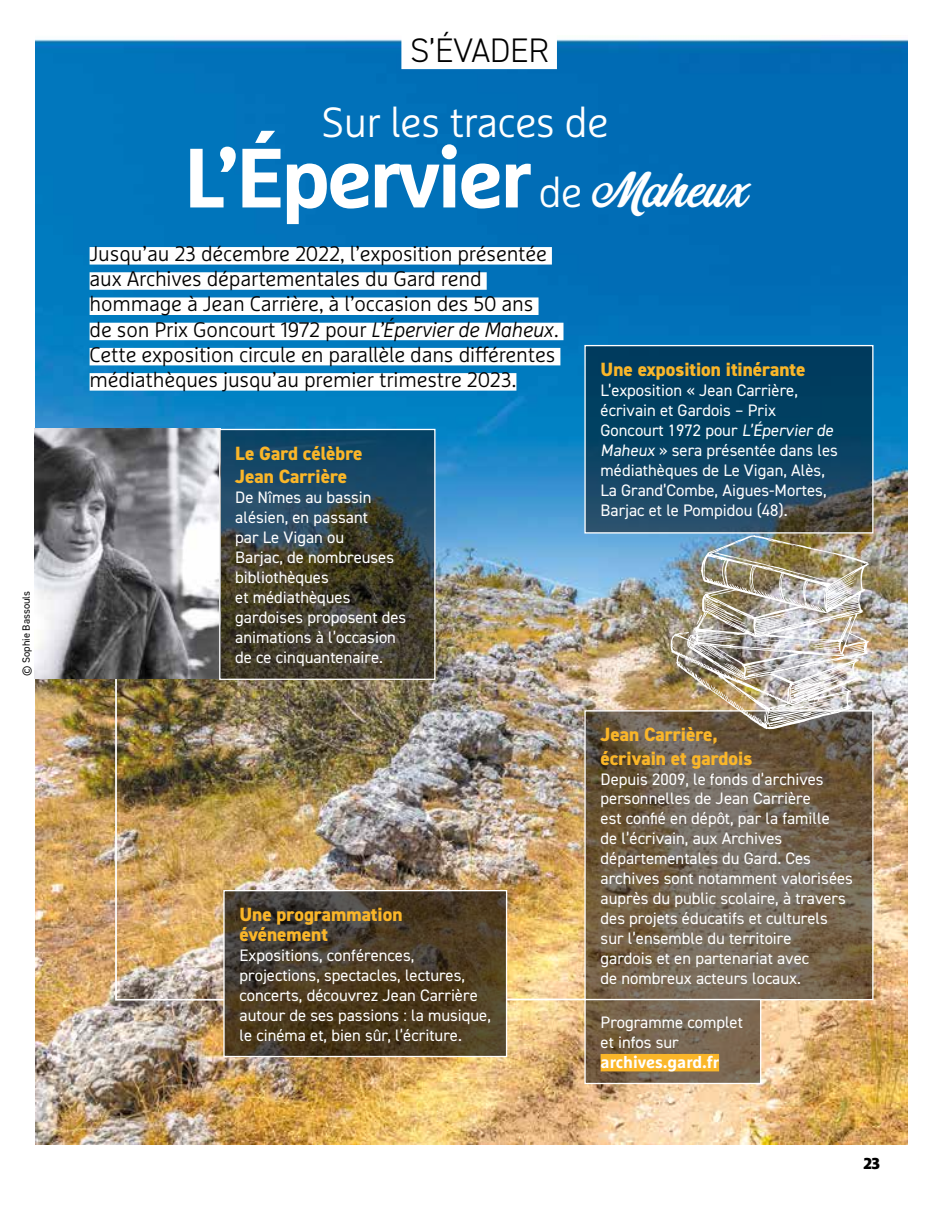
<style>
.page{position:relative;width:943px;height:1216px;background:#fff}
.page>*{position:absolute;margin:0;border:0;box-sizing:border-box;transform-origin:0 0}
.t1{font:700 84px "Marselis Pro";letter-spacing:-.04em;color:#fff}
.t2{font:300 42px "Marselis Pro";letter-spacing:-.02em;color:#fff}
.t3{font:300 34.12px "DIN2014";letter-spacing:-.01em;color:#000}
.t4{font:300 21px/25.2px "Marselis Pro";letter-spacing:-.01em;color:#000}
.t5{font:800 19.25px/23.1px "DIN2014";color:#fab629}
.t6{font:16.62px/19.9px "DIN2014";color:#fff}
.t7{font:700 16.62px "Marselis Pro";color:#fff}
.t8{font:900 15.75px "Marselis Pro";color:#000}
.t9{font:10.5px "DIN2014";color:#000}
.s1{font-weight:300;font-size:42px}
.s2{font-family:"Corner Store JF";font-weight:400;font-size:45.5px}
.s3{font-style:italic}
</style>
<div class="page">
<img style="left:36px;top:39px;width:871px;height:1104px">
<div style="left:401px;top:27px;width:156px;height:42px;background:#fff"></div>
<div style="left:90px;top:247px;width:462px;height:17px;background:#fff"></div>
<div style="left:90px;top:272px;width:396px;height:18px;background:#fff"></div>
<div style="left:90px;top:297px;width:448px;height:18px;background:#fff"></div>
<div style="left:90px;top:323px;width:473px;height:17px;background:#fff"></div>
<div style="left:90px;top:348px;width:470px;height:17px;background:#fff"></div>
<div style="left:90px;top:373px;width:426px;height:17px;background:#fff"></div>
<svg style="left:225px;top:892px;width:280px;height:163px;background:#483a25"></svg>
<div style="left:223px;top:890px;width:284px;height:167px;border:1px solid #fff"></div>
<svg style="left:586px;top:712px;width:285px;height:286px;background:#71624f"></svg>
<svg style="left:586px;top:347px;width:285px;height:184px;background:#0e4260"></svg>
<div style="left:584px;top:345px;width:289px;height:188px;border:1px solid #fff"></div>
<svg style="left:586px;top:1000px;width:173px;height:82px;background:#78654f"></svg>
<div style="left:600px;top:1053px;width:119px;height:18px;background:#fab629"></div>
<div style="left:584px;top:998px;width:177px;height:86px;border:1px solid #fff"></div>
<img style="left:114px;top:678px;width:112px;height:323px">
<hr style="left:507px;top:998px;width:78px;height:2px;background:#fff">
<img style="left:35px;top:429px;width:184px;height:249px">
<svg style="left:221px;top:431px;width:212px;height:247px;background:#324142"></svg>
<div style="left:219px;top:429px;width:216px;height:251px;border:1px solid #fff"></div>
<img style="left:669px;top:535px;width:200px;height:195px">
<p class="t9" style="left:20px;top:676px;width:87px;rotate:-90deg">© Sophie Bassouls</p>
<h3 class="t3" style="left:410px;top:29px;width:140px">S’ÉVADER</h3>
<h2 class="t2" style="left:321px;top:97px;width:289px">Sur les traces de</h2>
<h1 class="t1" style="left:184px;top:125px;width:564px">L’Épervier <span class="s1">de</span> <span class="s2">Maheux</span></h1>
<p class="t4" style="left:90px;top:241px;width:470px">Jusqu’au 23 décembre 2022, l’exposition présentée aux Archives départementales du Gard rend hommage à Jean Carrière, à l’occasion des 50 ans de son Prix Goncourt 1972 pour <span class="s3">L’Épervier de Maheux</span>.<br>Cette exposition circule en parallèle dans différentes médiathèques jusqu’au premier trimestre 2023.</p>
<p class="t5" style="left:235px;top:442px;width:129px">Le Gard célèbre<br>Jean Carrière</p>
<p class="t6" style="left:235px;top:487px;width:172px">De Nîmes au bassin alésien, en passant<br>par Le Vigan ou<br>Barjac, de nombreuses bibliothèques<br>et médiathèques gardoises proposent des animations à l’occasion de ce cinquantenaire.</p>
<p class="t5" style="left:239px;top:904px;width:164px;line-height:19.9px">Une programmation événement</p>
<p class="t6" style="left:239px;top:945px;width:253px">Expositions, conférences, projections, spectacles, lectures, concerts, découvrez Jean Carrière autour de ses passions : la musique, le cinéma et, bien sûr, l’écriture.</p>
<p class="t5" style="left:600px;top:358px;width:206px">Une exposition itinérante</p>
<p class="t6" style="left:600px;top:380px;width:239px">L’exposition « Jean Carrière, écrivain et Gardois – Prix<br>Goncourt 1972 pour L’Épervier de<br>Maheux » sera présentée dans les médiathèques de Le Vigan, Alès,<br>La Grand’Combe, Aigues-Mortes,<br>Barjac et le Pompidou (48).</p>
<p class="t5" style="left:600px;top:723px;width:153px">Jean Carrière, écrivain et gardois</p>
<p class="t6" style="left:600px;top:768px;width:254px">Depuis 2009, le fonds d’archives personnelles de Jean Carrière<br>est confié en dépôt, par la famille<br>de l’écrivain, aux Archives départementales du Gard. Ces archives sont notamment valorisées auprès du public scolaire, à travers des projets éducatifs et culturels sur l’ensemble du territoire<br>gardois et en partenariat avec<br>de nombreux acteurs locaux.</p>
<p class="t6" style="left:600px;top:1011px;width:144px">Programme complet et infos sur</p>
<p class="t7" style="left:600px;top:1051px;width:120px">archives.gard.fr</p>
<p class="t8" style="left:863px;top:1153px;width:18px">23</p>
</div>
